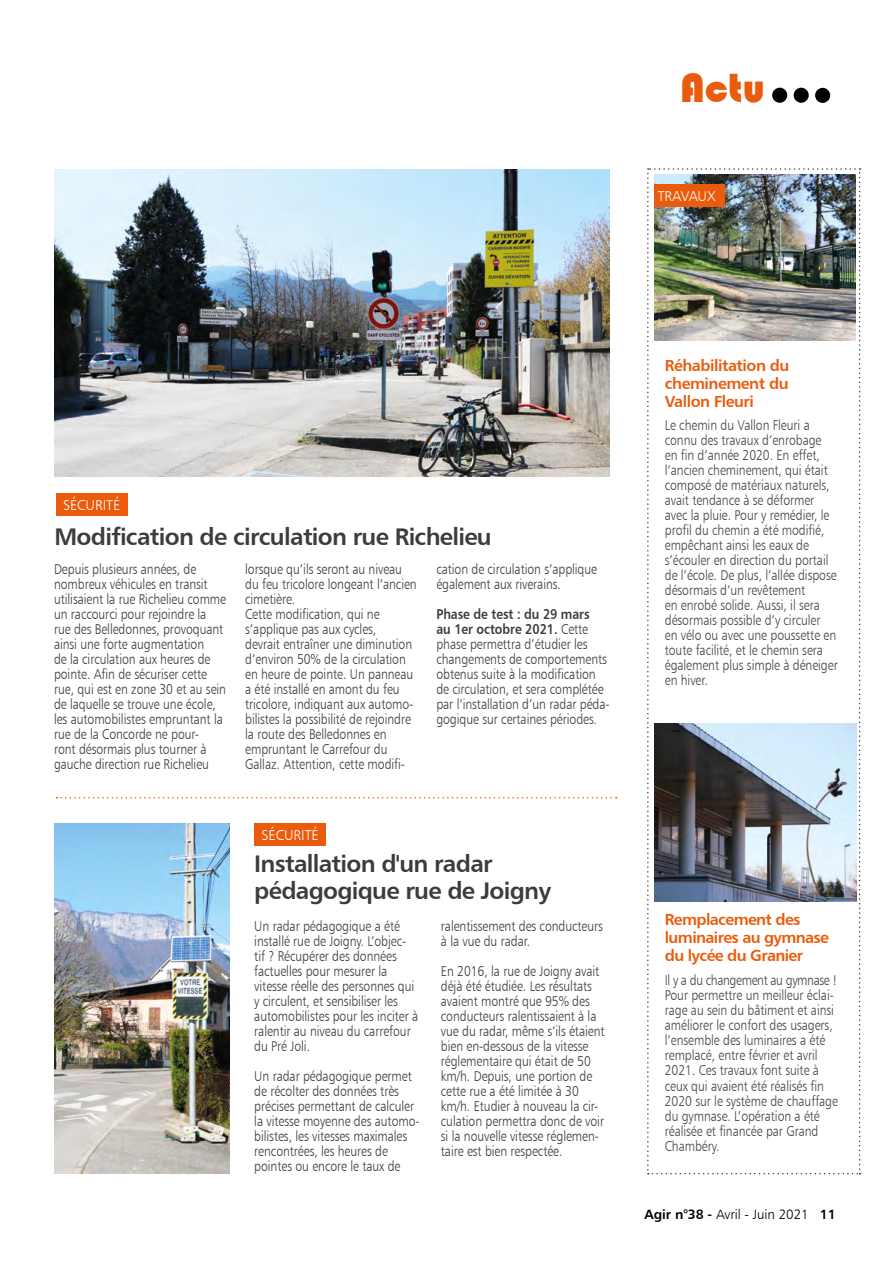
<style>
.page{position:relative;width:893px;height:1263px;background:#fff}
.page>*{position:absolute;margin:0;border:0;box-sizing:border-box;transform-origin:0 0}
.t1{font:42px "Bauhaus 93";color:#ea5b0b}
.t2{font:24px/27px "Humanist 777 BT Bold B";letter-spacing:-.03em;color:#3c3c3b}
.t3{font:16.05px/18px "Humanist 777 BT Bold B";letter-spacing:-.04em;color:#ea5b0b}
.t4{font:14.25px/15px "Humanist 777 BT Light B";letter-spacing:-.005em;color:#3c3c3b;scale:.86 1}
.t5{font:14.25px/15px "Humanist 777 BT Light B";letter-spacing:-.005em;color:#454444;scale:.86 1}
.t6{font:14.25px/15px "Humanist 777 BT Bold B";letter-spacing:-.005em;color:#3c3c3b;scale:.86 1}
.t7{font:14.25px "Humanist 777 BT Light B";letter-spacing:-.005em;color:#fff}
.t8{font:13.5px "Humanist 777 BT Light B";letter-spacing:-.005em;color:#000}
.s1{font-family:"Humanist 777 BT Light B"}
.s2{font-family:"Humanist 777 BT Bold B"}
</style>
<div class="page">
<div style="left:815px;top:88px;width:15px;height:15px;background:#000;border-radius:50%"></div>
<div style="left:794px;top:88px;width:15px;height:15px;background:#000;border-radius:50%"></div>
<div style="left:772px;top:88px;width:15px;height:15px;background:#000;border-radius:50%"></div>
<img style="left:54px;top:169px;width:556px;height:307px">
<svg style="left:56px;top:797px;width:561px;height:1px"></svg>
<img style="left:55px;top:823px;width:175px;height:351px">
<div style="left:56px;top:494px;width:72px;height:22px;background:#ea5b0b"></div>
<div style="left:254px;top:823px;width:72px;height:22px;background:#ea5b0b"></div>
<img style="left:647px;top:168px;width:214px;height:1006px">
<h1 class="t1" style="left:680px;top:65px;width:87px">Actu</h1>
<p class="t7" style="left:658px;top:187px;width:60px">TRAVAUX</p>
<p class="t7" style="left:63px;top:497px;width:59px">SÉCURITÉ</p>
<h2 class="t2" style="left:55px;top:523px;width:439px">Modification de circulation rue Richelieu</h2>
<p class="t4" style="left:54px;top:562px;width:202px">Depuis plusieurs années, de nombreux véhicules en transit utilisaient la rue Richelieu comme un raccourci pour rejoindre la rue des Belledonnes, provoquant ainsi une forte augmentation<br>de la circulation aux heures de pointe. Afin de sécuriser cette rue, qui est en zone 30 et au sein de laquelle se trouve une école, les automobilistes empruntant la rue de la Concorde ne pour-<br>ront désormais plus tourner à gauche direction rue Richelieu</p>
<p class="t4" style="left:245px;top:562px;width:201px">lorsque qu’ils seront au niveau du feu tricolore longeant l’ancien cimetière.<br>Cette modification, qui ne s’applique pas aux cycles,<br>devrait entraîner une diminution d’environ 50% de la circulation en heure de pointe. Un panneau a été installé en amont du feu tricolore, indiquant aux automo&shy;bilistes la possibilité de rejoindre la route des Belledonnes en empruntant le Carrefour du<br>Gallaz. Attention, cette modifi-</p>
<p class="t4" style="left:436px;top:562px;width:189px">cation de circulation s’applique également aux riverains.</p>
<p class="t6" style="left:436px;top:606px;width:180px">Phase de test : du 29 mars au 1er octobre 2021. <span class="s1">Cette</span></p>
<p class="t4" style="left:436px;top:637px;width:203px">phase permettra d’étudier les changements de comportements obtenus suite à la modification de circulation, et sera complétée par l’installation d’un radar péda&shy;gogique sur certaines périodes.</p>
<p class="t7" style="left:262px;top:826px;width:59px">SÉCURITÉ</p>
<h2 class="t2" style="left:254px;top:850px;width:298px">Installation d'un radar pédagogique rue de Joigny</h2>
<p class="t3" style="left:665px;top:355px;width:126px;text-align:justify">Réhabilitation du cheminement du Vallon Fleuri</p>
<p class="t5" style="left:665px;top:417px;width:203px">Le chemin du Vallon Fleuri a connu des travaux d’enrobage en fin d’année 2020. En effet, l’ancien cheminement, qui était composé de matériaux naturels, avait tendance à se déformer avec la pluie. Pour y remédier, le profil du chemin a été modifié, empêchant ainsi les eaux de s’écouler en direction du portail de l’école. De plus, l’allée dispose désormais d’un revêtement<br>en enrobé solide. Aussi, il sera désormais possible d’y circuler<br>en vélo ou avec une poussette en toute facilité, et le chemin sera également plus simple à déneiger en hiver.</p>
<p class="t4" style="left:254px;top:918px;width:192px">Un radar pédagogique a été installé rue de Joigny. L’objec&shy;tif ? Récupérer des données factuelles pour mesurer la vitesse réelle des personnes qui y circulent, et sensibiliser les automobilistes pour les inciter à ralentir au niveau du carrefour du Pré Joli.</p>
<p class="t4" style="left:254px;top:1068px;width:194px">Un radar pédagogique permet de récolter des données très précises permettant de calculer la vitesse moyenne des automo&shy;bilistes, les vitesses maximales rencontrées, les heures de pointes ou encore le taux de</p>
<p class="t3" style="left:665px;top:910px;width:166px">Remplacement des luminaires au gymnase du lycée du Granier</p>
<p class="t4" style="left:441px;top:918px;width:190px">ralentissement des conducteurs à la vue du radar.</p>
<p class="t4" style="left:441px;top:963px;width:192px">En 2016, la rue de Joigny avait déjà été étudiée. Les résultats avaient montré que 95% des conducteurs ralentissaient à la vue du radar, même s’ils étaient bien en-dessous de la vitesse réglementaire qui était de 50 km/h. Depuis, une portion de cette rue a été limitée à 30 km/h. Etudier à nouveau la cir&shy;culation permettra donc de voir si la nouvelle vitesse réglemen&shy;taire est bien respectée.</p>
<p class="t5" style="left:665px;top:973px;width:203px">Il y a du changement au gymnase !<br>Pour permettre un meilleur éclai&shy;rage au sein du bâtiment et ainsi améliorer le confort des usagers, l’ensemble des luminaires a été remplacé, entre février et avril<br>2021. Ces travaux font suite à ceux qui avaient été réalisés fin<br>2020 sur le système de chauffage du gymnase. L’opération a été réalisée et financée par Grand<br>Chambéry.</p>
<p class="t8" style="left:645px;top:1206px;width:193px"><span class="s2">Agir n°38 -</span> Avril - Juin 2021 <span class="s2">11</span></p>
</div>
